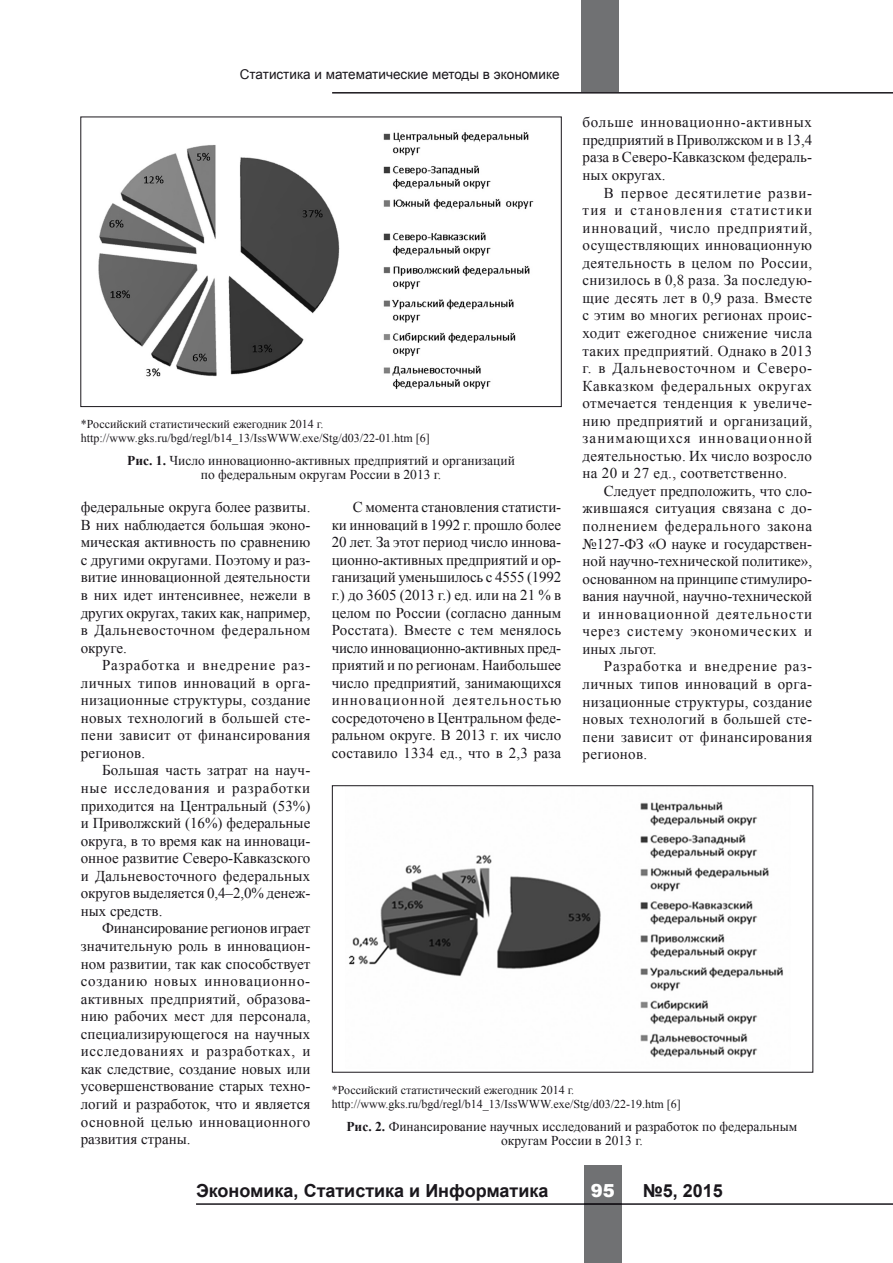
<style>
.page{position:relative;width:893px;height:1263px;background:#fff}
.page>*{position:absolute;margin:0;border:0;box-sizing:border-box;transform-origin:0 0}
.t1{font:700 18px "Arial";color:#1a171c}
.t2{font:900 18px "Arial";color:#fff}
.Основной_текст{font:15px/17.5px "Times New Roman";letter-spacing:.02em;color:#1a171c;text-align:justify}
.рис_подпись{font:13.5px/14.2px "Times New Roman";color:#1a171c;text-align:center}
.t3{font:13.5px "Arial";color:#1a171c}
.Основной_текст-2{font:12px "Times New Roman";color:#1a171c}
.s1{font-weight:700}
</style>
<div class="page">
<div style="left:581px;top:0;width:38px;height:92px;background:#707173"></div>
<div style="left:584px;top:1165px;width:38px;height:98px;background:#707173"></div>
<hr style="left:332px;top:92px;width:561px;height:2px;background:#1a171c">
<hr style="left:196px;top:1203px;width:697px;height:2px;background:#1a171c">
<img style="left:98px;top:132px;width:436px;height:258px">
<div style="left:80px;top:117px;width:482px;height:290px;border:1px solid #1a171c"></div>
<img style="left:349px;top:801px;width:434px;height:257px">
<div style="left:332px;top:785px;width:481px;height:287px;border:1px solid #1a171c"></div>
<p class="t3" style="left:240px;top:65px;width:321px">Статистика и математические методы в экономике</p>
<p class="Основной_текст" style="left:583px;top:113px;width:231px">больше инновационно-активных предприятий в Приволжском и в 13,4 раза в Северо-Кавказском федераль&shy;ных округах.</p>
<p class="Основной_текст" style="left:583px;top:184px;width:231px;text-indent:21px">В первое десятилетие разви&shy;тия и становления статистики инноваций, число предприятий, осуществляющих инновационную деятельность в целом по России, снизилось в 0,8 раза. За последую&shy;щие десять лет в 0,9 раза. Вместе с этим во многих регионах проис&shy;ходит ежегодное снижение числа таких предприятий. Однако в 2013 г. в Дальневосточном и Северо-Кавказком федеральных округах отмечается тенденция к увеличе&shy;нию предприятий и организаций, занимающихся инновационной деятельностью. Их число возросло на 20 и 27 ед., соответственно.</p>
<p class="Основной_текст" style="left:583px;top:482px;width:231px;text-indent:21px">Следует предположить, что сло&shy;жившаяся ситуация связана с до&shy;полнением федерального закона №127-ФЗ «О науке и государствен&shy;ной научно-технической политике», основанном на принципе стимулиро&shy;вания научной, научно-технической и инновационной деятельности через систему экономических и иных льгот.</p>
<p class="Основной_текст" style="left:583px;top:657px;width:231px;text-indent:21px">Разработка и внедрение раз&shy;личных типов инноваций в орга&shy;низационные структуры, создание новых технологий в большей сте&shy;пени зависит от финансирования регионов.</p>
<p class="Основной_текст-2" style="left:81px;top:416px;width:244px">*Российский статистический ежегодник 2014 г.</p>
<p class="Основной_текст-2" style="left:81px;top:430px;width:351px">http://www.gks.ru/bgd/regl/b14_13/IssWWW.exe/Stg/d03/22-01.htm [6]</p>
<p class="рис_подпись" style="left:127px;top:453px;width:389px"><span class="s1">Рис. 1.</span> Число инновационно-активных предприятий и организаций по федеральным округам России в 2013 г.</p>
<p class="Основной_текст" style="left:81px;top:498px;width:231px">федеральные округа более развиты.<br>В них наблюдается большая эконо&shy;мическая активность по сравнению с другими округами. Поэтому и раз&shy;витие инновационной деятельности в них идет интенсивнее, нежели в других округах, таких как, например, в Дальневосточном федеральном округе.</p>
<p class="Основной_текст" style="left:81px;top:656px;width:231px;text-indent:21px">Разработка и внедрение раз&shy;личных типов инноваций в орга&shy;низационные структуры, создание новых технологий в большей сте&shy;пени зависит от финансирования регионов.</p>
<p class="Основной_текст" style="left:81px;top:761px;width:231px;text-indent:21px">Большая часть затрат на науч&shy;ные исследования и разработки приходится на Центральный (53%) и Приволжский (16%) федеральные округа, в то время как на инноваци&shy;онное развитие Северо-Кавказского и Дальневосточного федеральных округов выделяется 0,4–2,0% денеж&shy;ных средств.</p>
<p class="Основной_текст" style="left:81px;top:919px;width:231px;text-indent:21px">Финансирование регионов играет значительную роль в инновацион&shy;ном развитии, так как способствует созданию новых инновационно&shy;активных предприятий, образова&shy;нию рабочих мест для персонала, специализирующегося на научных исследованиях и разработках, и как следствие, создание новых или усовершенствование старых техно&shy;логий и разработок, что и является основной целью инновационного развития страны.</p>
<p class="Основной_текст" style="left:332px;top:498px;width:231px;text-indent:21px">С момента становления статисти&shy;ки инноваций в 1992 г. прошло более 20 лет. За этот период число иннова&shy;ционно-активных предприятий и ор&shy;ганизаций уменьшилось с 4555 (1992 г.) до 3605 (2013 г.) ед. или на 21 % в целом по России (согласно данным Росстата). Вместе с тем менялось число инновационно-активных пред&shy;приятий и по регионам. Наибольшее число предприятий, занимающихся инновационной деятельностью сосредоточено в Центральном феде&shy;ральном округе. В 2013 г. их число составило 1334 ед., что в 2,3 раза</p>
<p class="Основной_текст-2" style="left:332px;top:1081px;width:244px">*Российский статистический ежегодник 2014 г.</p>
<p class="Основной_текст-2" style="left:332px;top:1096px;width:351px">http://www.gks.ru/bgd/regl/b14_13/IssWWW.exe/Stg/d03/22-19.htm [6]</p>
<p class="рис_подпись" style="left:346px;top:1119px;width:453px"><span class="s1">Рис. 2.</span> Финансирование научных исследований и разработок по федеральным округам России в 2013 г.</p>
<p class="t1" style="left:196px;top:1179px;width:354px">Экономика, Статистика и Информатика</p>
<p class="t2" style="left:591px;top:1177px;width:26px">95</p>
<p class="t1" style="left:643px;top:1179px;width:82px">№5, 2015</p>
</div>
